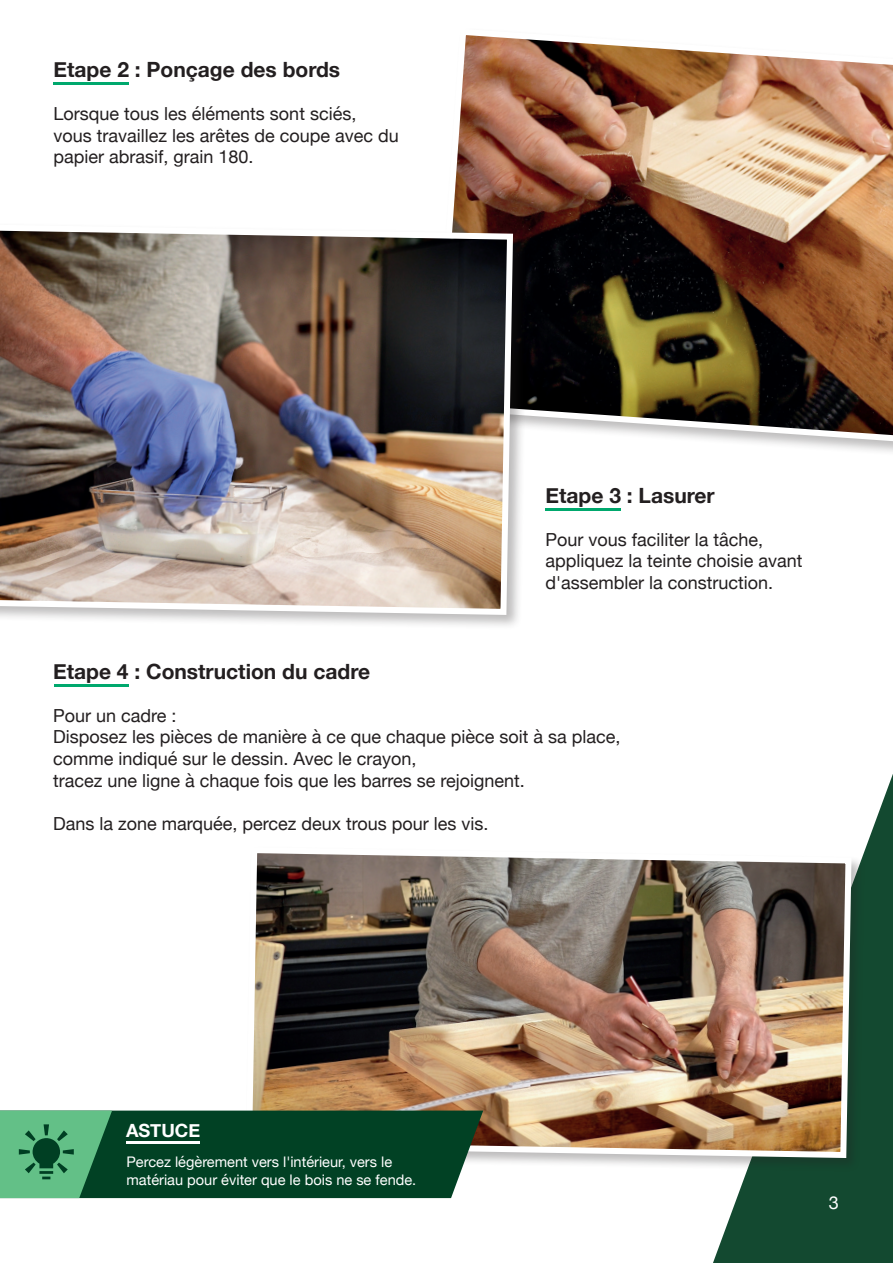
<style>
.page{position:relative;width:893px;height:1263px;background:#fff}
.page>*{position:absolute;margin:0;border:0;box-sizing:border-box;transform-origin:0 0}
.t1{font:700 21px "Helvetica Neue";color:#231f20}
.t2{font:700 18.15px "Helvetica Neue";color:#fff}
.t3{font:18px/21.6px "Helvetica Neue";color:#231f20}
.t4{font:18px "Helvetica Neue";color:#fff}
.t5{font:14.55px/17.5px "Helvetica Neue";color:#fff}
</style>
<div class="page">
<svg style="left:713px;top:774px;width:180px;height:489px;fill:#134930"></svg>
<hr style="left:54px;top:82px;width:75px;height:3px;background:#00a86d">
<hr style="left:546px;top:508px;width:75px;height:2px;background:#00a86d">
<hr style="left:54px;top:684px;width:74px;height:2px;background:#00a86d">
<img style="left:453px;top:35px;width:440px;height:417px">
<div style="left:0;top:221px;width:529px;height:409px;background:#231f20;opacity:.3"></div>
<img style="left:0;top:220px;width:516px;height:398px">
<div style="left:244px;top:845px;width:621px;height:327px;background:#231f20;opacity:.3"></div>
<img style="left:244px;top:844px;width:610px;height:317px">
<svg style="left:0;top:1110px;width:483px;height:88px;background:#1b5d3c"></svg>
<hr style="left:126px;top:1142px;width:74px;height:2px;background:#fff">
<p class="t1" style="left:54px;top:53px;width:288px">Etape 2 : Ponçage des bords</p>
<p class="t3" style="left:54px;top:104px;width:347px">Lorsque tous les éléments sont sciés, vous travaillez les arêtes de coupe avec du papier abrasif, grain 180.</p>
<p class="t1" style="left:546px;top:479px;width:171px">Etape 3 : Lasurer</p>
<p class="t3" style="left:546px;top:530px;width:259px">Pour vous faciliter la tâche, appliquez la teinte choisie avant d'assembler la construction.</p>
<p class="t1" style="left:53px;top:655px;width:318px">Etape 4 : Construction du cadre</p>
<p class="t3" style="left:53px;top:706px;width:569px">Pour un cadre :<br>Disposez les pièces de manière à ce que chaque pièce soit à sa place, comme indiqué sur le dessin. Avec le crayon,<br>tracez une ligne à chaque fois que les barres se rejoignent.</p>
<p class="t3" style="left:53px;top:814px;width:437px">Dans la zone marquée, percez deux trous pour les vis.</p>
<p class="t2" style="left:126px;top:1116px;width:76px">ASTUCE</p>
<p class="t5" style="left:126px;top:1154px;width:291px">Percez légèrement vers l'intérieur, vers le matériau pour éviter que le bois ne se fende.</p>
<p class="t4" style="left:829px;top:1189px;width:12px">3</p>
</div>
